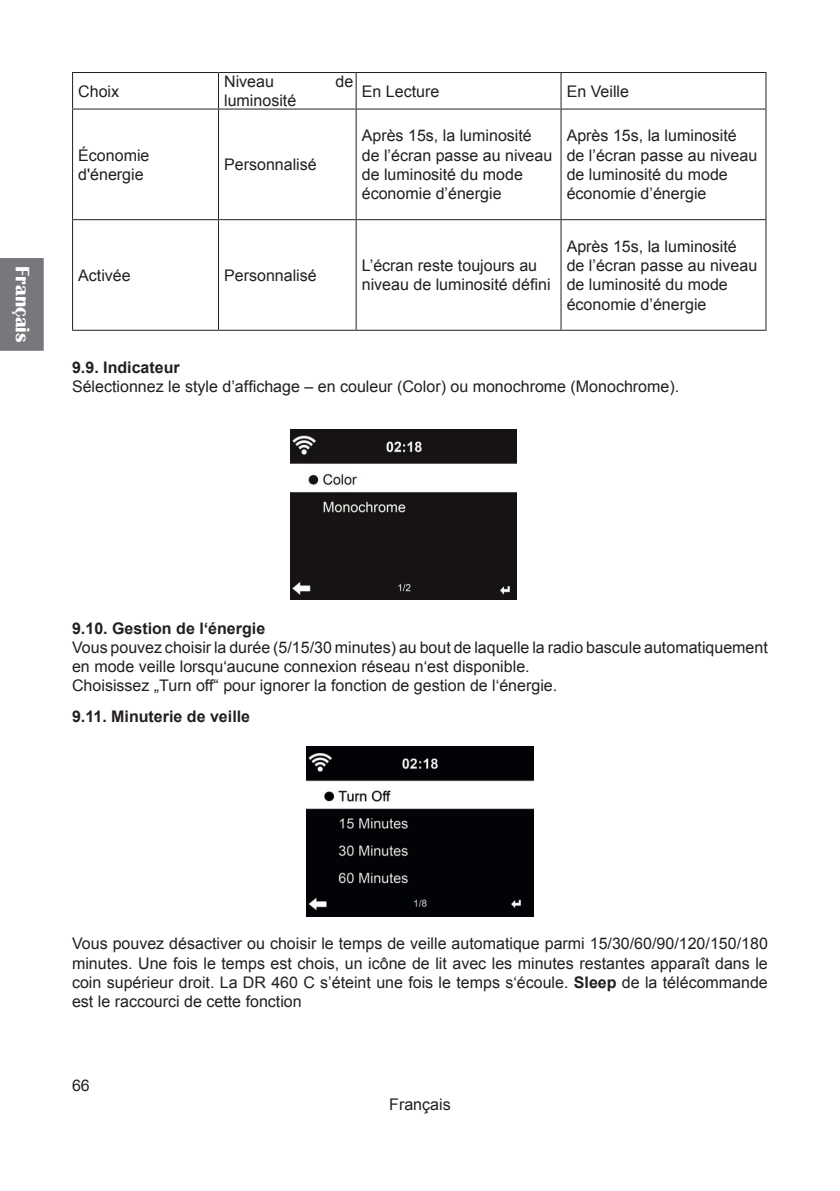
<style>
.page{position:relative;width:840px;height:1191px;background:#fff}
.page>*{position:absolute;margin:0;border:0;box-sizing:border-box;transform-origin:0 0}
.t1{font:700 20px "Britannic";color:#fff}
.t2{font:16px/19.2px "Arial";color:#231f20}
.t3{font:700 16px "Arial";color:#231f20}
.s1{font-weight:700}
</style>
<div class="page">
<div style="left:0;top:258px;width:44px;height:93px;background:#76787b"></div>
<hr style="left:72px;top:72px;width:146px;height:1px;background:#231f20">
<hr style="left:72px;top:73px;width:1px;height:36px;background:#231f20">
<hr style="left:218px;top:72px;width:138px;height:1px;background:#231f20">
<hr style="left:218px;top:73px;width:1px;height:36px;background:#231f20">
<hr style="left:356px;top:72px;width:204px;height:1px;background:#231f20">
<hr style="left:355px;top:73px;width:1px;height:36px;background:#231f20">
<hr style="left:560px;top:72px;width:206px;height:1px;background:#231f20">
<hr style="left:560px;top:73px;width:1px;height:36px;background:#231f20">
<hr style="left:765px;top:73px;width:1px;height:36px;background:#231f20">
<hr style="left:72px;top:109px;width:146px;height:1px;background:#231f20">
<hr style="left:72px;top:110px;width:1px;height:109px;background:#231f20">
<hr style="left:218px;top:109px;width:138px;height:1px;background:#231f20">
<hr style="left:218px;top:110px;width:1px;height:109px;background:#231f20">
<hr style="left:356px;top:109px;width:204px;height:1px;background:#231f20">
<hr style="left:355px;top:110px;width:1px;height:109px;background:#231f20">
<hr style="left:560px;top:109px;width:206px;height:1px;background:#231f20">
<hr style="left:560px;top:110px;width:1px;height:109px;background:#231f20">
<hr style="left:765px;top:110px;width:1px;height:109px;background:#231f20">
<hr style="left:72px;top:219px;width:146px;height:1px;background:#231f20">
<hr style="left:72px;top:220px;width:1px;height:110px;background:#231f20">
<hr style="left:218px;top:219px;width:138px;height:1px;background:#231f20">
<hr style="left:218px;top:220px;width:1px;height:110px;background:#231f20">
<hr style="left:356px;top:219px;width:204px;height:1px;background:#231f20">
<hr style="left:355px;top:220px;width:1px;height:110px;background:#231f20">
<hr style="left:560px;top:219px;width:206px;height:1px;background:#231f20">
<hr style="left:560px;top:220px;width:1px;height:110px;background:#231f20">
<hr style="left:765px;top:220px;width:1px;height:110px;background:#231f20">
<hr style="left:72px;top:330px;width:146px;height:1px;background:#231f20">
<hr style="left:218px;top:330px;width:138px;height:1px;background:#231f20">
<hr style="left:356px;top:330px;width:204px;height:1px;background:#231f20">
<hr style="left:560px;top:330px;width:206px;height:1px;background:#231f20">
<img style="left:306px;top:747px;width:227px;height:169px">
<img style="left:290px;top:429px;width:226px;height:171px">
<p class="t1" style="left:34px;top:266px;width:77px;rotate:90deg">Français</p>
<p class="t2" style="left:78px;top:82px;width:42px">Choix</p>
<p class="t2" style="left:78px;top:145px;width:73px">Économie d'énergie</p>
<p class="t2" style="left:224px;top:72px;width:51px">Niveau</p>
<p class="t2" style="left:335px;top:72px;width:19px">de</p>
<p class="t2" style="left:224px;top:91px;width:74px">luminosité</p>
<p class="t2" style="left:361px;top:82px;width:79px">En Lecture</p>
<p class="t2" style="left:566px;top:82px;width:64px">En Veille</p>
<p class="t2" style="left:224px;top:155px;width:94px">Personnalisé</p>
<p class="t2" style="left:361px;top:126px;width:192px">Après 15s, la luminosité de l’écran passe au niveau de luminosité du mode économie d’énergie</p>
<p class="t2" style="left:566px;top:126px;width:192px">Après 15s, la luminosité de l’écran passe au niveau de luminosité du mode économie d’énergie</p>
<p class="t2" style="left:78px;top:266px;width:54px">Activée</p>
<p class="t2" style="left:224px;top:266px;width:94px">Personnalisé</p>
<p class="t2" style="left:361px;top:256px;width:190px">L’écran reste toujours au niveau de luminosité défini</p>
<p class="t2" style="left:566px;top:237px;width:192px">Après 15s, la luminosité de l’écran passe au niveau de luminosité du mode économie d’énergie</p>
<p class="t3" style="left:72px;top:356px;width:109px">9.9. Indicateur</p>
<p class="t2" style="left:72px;top:377px;width:608px">Sélectionnez le style d’affichage – en couleur (Color) ou monochrome (Monochrome).</p>
<p class="t3" style="left:72px;top:617px;width:194px">9.10. Gestion de l‘énergie</p>
<p class="t2" style="left:72px;top:637px;width:697px">Vous pouvez choisir la durée (5/15/30 minutes) au bout de laquelle la radio bascule automatiquement en mode veille lorsqu‘aucune connexion réseau n‘est disponible.<br>Choisissez „Turn off“ pour ignorer la fonction de gestion de l‘énergie.</p>
<p class="t3" style="left:72px;top:705px;width:179px">9.11. Minuterie de veille</p>
<p class="t2" style="left:72px;top:934px;width:697px;text-align:justify">Vous pouvez désactiver ou choisir le temps de veille automatique parmi 15/30/60/90/120/150/180 minutes. Une fois le temps est chois, un icône de lit avec les minutes restantes apparaît dans le coin supérieur droit. La DR 460 C s’éteint une fois le temps s‘écoule. <span class="s1">Sleep</span> de la télécommande est le raccourci de cette fonction</p>
<p class="t2" style="left:72px;top:1075px;width:19px">66</p>
<p class="t2" style="left:389px;top:1094px;width:63px">Français</p>
</div>
